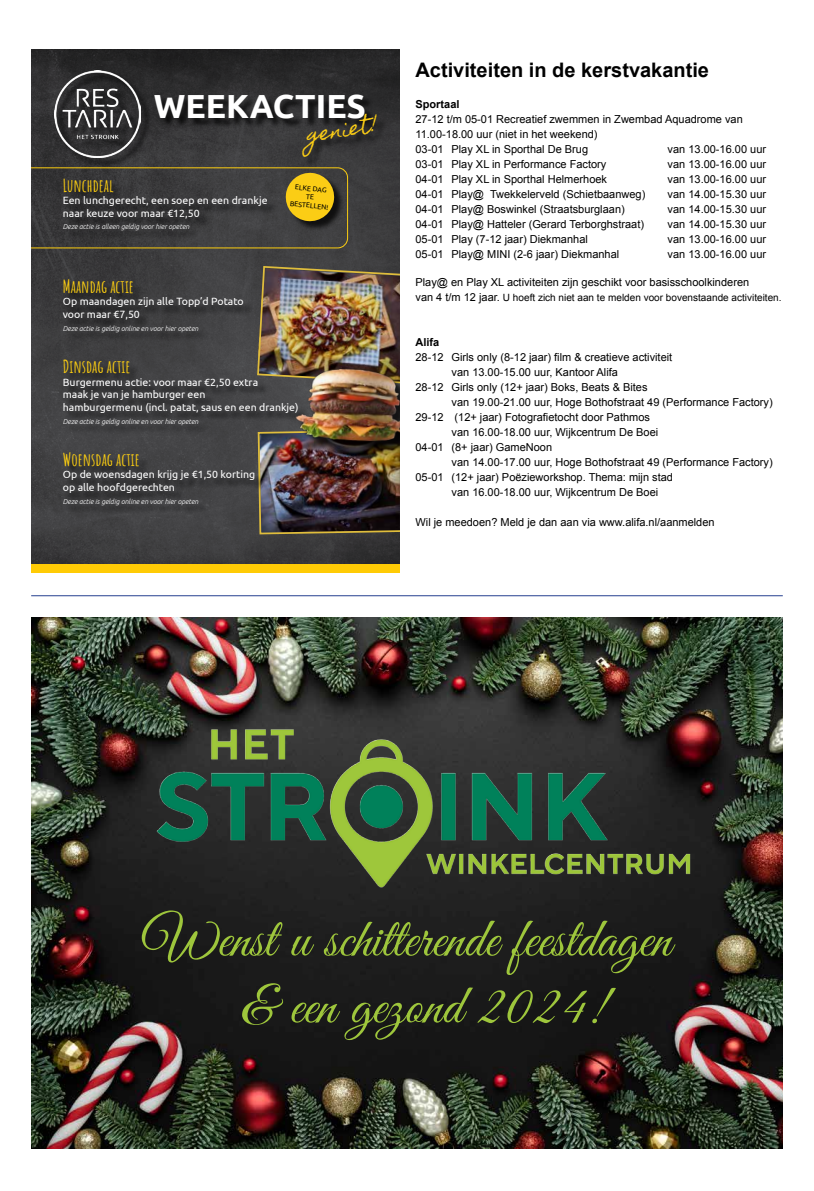
<style>
.page{position:relative;width:814px;height:1191px;background:#fff}
.page>*{position:absolute;margin:0;border:0;box-sizing:border-box;transform-origin:0 0}
.t1{font:55.8px/66.8px "Great Vibes";color:#9ec63c;text-align:center}
.t2{font:700 33.4px "Ubuntu";color:#fff}
.t3{font:700 20px "Arial";color:#000}
.t4{font:19.3px "Homemade Apple Pro";color:#fbcd15}
.t5{font:700 17.6px "Amatic SC";color:#fbcd11}
.t6{font:11px/15px "Arial";color:#000}
.t7{font:700 11px "Arial";color:#000}
.t8{font:10.5px/12.6px "Ubuntu";color:#fff}
.t9{font:10px "Arial";color:#000}
.t10{font:italic 300 7px "Ubuntu";color:#fff}
.t11{font:7px/8.4px "Ubuntu";color:#000;text-align:center}
.s1{font-size:11px}
</style>
<div class="page">
<hr style="left:31px;top:595px;width:751px;height:1px;background:#25408f">
<img style="left:31px;top:50px;width:369px;height:514px">
<div style="left:31px;top:564px;width:369px;height:8px;background:#ffcb05"></div>
<div style="left:156px;top:96px;width:219px;height:34px;background:#000;opacity:.75"></div>
<div style="left:56px;top:72px;width:96px;height:96px;background:#000;opacity:.75"></div>
<img style="left:54px;top:71px;width:87px;height:86px">
<div style="left:304px;top:115px;width:83px;height:52px;background:#000;opacity:.75"></div>
<img style="left:257px;top:452px;width:143px;height:83px">
<div style="left:65px;top:180px;width:243px;height:335px;background:#000;opacity:.75"></div>
<svg style="left:31px;top:167px;width:317px;height:81px;background:#4b4636"></svg>
<img style="left:256px;top:265px;width:144px;height:121px">
<img style="left:283px;top:351px;width:117px;height:101px">
<img style="left:31px;top:617px;width:751px;height:531px">
<img style="left:142px;top:715px;width:563px;height:185px">
<h2 class="t2" style="left:154px;top:86px;width:214px">WEEKACTIES</h2>
<h3 class="t4" style="left:306px;top:123px;width:72px;rotate:-8deg">geniet!</h3>
<h3 class="t5" style="left:63px;top:171px;width:52px">Lunchdeal</h3>
<p class="t8" style="left:63px;top:194px;width:206px">Een lunchgerecht, een soep en een drankje naar keuze voor maar €12,50</p>
<p class="t10" style="left:63px;top:223px;width:128px">Deze actie is alleen geldig voor hier opeten</p>
<p class="t11" style="left:292px;top:182px;width:40px;rotate:6deg">ELKE DAG<br>TE<br>BESTELLEN!</p>
<h3 class="t5" style="left:63px;top:273px;width:73px">Maandag actie</h3>
<p class="t8" style="left:63px;top:295px;width:182px">Op maandagen zijn alle Topp’d Potato voor maar €7,50</p>
<p class="t10" style="left:63px;top:324px;width:137px">Deze actie is geldig online en voor hier opeten</p>
<h3 class="t5" style="left:63px;top:353px;width:69px">Dinsdag actie</h3>
<p class="t8" style="left:63px;top:375px;width:237px">Burgermenu actie: voor maar €2,50 extra<br>maak je van je hamburger een<br>hamburgermenu (incl. patat, saus en een drankje)</p>
<p class="t10" style="left:63px;top:417px;width:137px">Deze actie is geldig online en voor hier opeten</p>
<h3 class="t5" style="left:63px;top:445px;width:78px">Woensdag actie</h3>
<p class="t8" style="left:63px;top:468px;width:194px">Op de woensdagen krijg je €1,50 korting op alle hoofdgerechten</p>
<p class="t10" style="left:63px;top:497px;width:137px">Deze actie is geldig online en voor hier opeten</p>
<h3 class="t3" style="left:415px;top:57px;width:295px">Activiteiten in de kerstvakantie</h3>
<p class="t7" style="left:415px;top:97px;width:46px">Sportaal</p>
<p class="t6" style="left:415px;top:112px;width:329px">27-12 t/m 05-01 Recreatief zwemmen in Zwembad Aquadrome van<br>11.00-18.00 uur (niet in het weekend)<br>03-01 Play XL in Sporthal De Brug</p>
<p class="t6" style="left:667px;top:142px;width:100px">van 13.00-16.00 uur</p>
<p class="t6" style="left:415px;top:157px;width:192px">03-01 Play XL in Performance Factory</p>
<p class="t6" style="left:667px;top:157px;width:100px">van 13.00-16.00 uur</p>
<p class="t6" style="left:415px;top:172px;width:193px">04-01 Play XL in Sporthal Helmerhoek</p>
<p class="t6" style="left:667px;top:172px;width:100px">van 13.00-16.00 uur</p>
<p class="t6" style="left:415px;top:187px;width:231px">04-01 Play@ Twekkelerveld (Schietbaanweg)</p>
<p class="t6" style="left:667px;top:187px;width:100px">van 14.00-15.30 uur</p>
<p class="t6" style="left:415px;top:202px;width:211px">04-01 Play@ Boswinkel (Straatsburglaan)</p>
<p class="t6" style="left:667px;top:202px;width:100px">van 14.00-15.30 uur</p>
<p class="t6" style="left:415px;top:217px;width:230px">04-01 Play@ Hatteler (Gerard Terborghstraat)</p>
<p class="t6" style="left:667px;top:217px;width:100px">van 14.00-15.30 uur</p>
<p class="t6" style="left:415px;top:232px;width:174px">05-01 Play (7-12 jaar) Diekmanhal</p>
<p class="t6" style="left:667px;top:232px;width:100px">van 13.00-16.00 uur</p>
<p class="t6" style="left:415px;top:247px;width:205px">05-01 Play@ MINI (2-6 jaar) Diekmanhal</p>
<p class="t6" style="left:667px;top:247px;width:100px">van 13.00-16.00 uur</p>
<p class="t6" style="left:415px;top:275px;width:335px">Play@ en Play XL activiteiten zijn geschikt voor basisschoolkinderen</p>
<p class="t9" style="left:415px;top:291px;width:367px"><span class="s1">van 4 t/m 12 jaar.</span> U hoeft zich niet aan te melden voor bovenstaande activiteiten.</p>
<p class="t7" style="left:415px;top:335px;width:25px">Alifa</p>
<p class="t6" style="left:415px;top:350px;width:258px">28-12 Girls only (8-12 jaar) film &amp; creatieve activiteit</p>
<p class="t6" style="left:451px;top:365px;width:168px">van 13.00-15.00 uur, Kantoor Alifa</p>
<p class="t6" style="left:415px;top:380px;width:233px">28-12 Girls only (12+ jaar) Boks, Beats &amp; Bites</p>
<p class="t6" style="left:451px;top:395px;width:323px">van 19.00-21.00 uur, Hoge Bothofstraat 49 (Performance Factory)</p>
<p class="t6" style="left:415px;top:410px;width:236px">29-12 (12+ jaar) Fotografietocht door Pathmos</p>
<p class="t6" style="left:451px;top:425px;width:208px">van 16.00-18.00 uur, Wijkcentrum De Boei</p>
<p class="t6" style="left:415px;top:440px;width:138px">04-01 (8+ jaar) GameNoon</p>
<p class="t6" style="left:451px;top:455px;width:323px">van 14.00-17.00 uur, Hoge Bothofstraat 49 (Performance Factory)</p>
<p class="t6" style="left:415px;top:470px;width:259px">05-01 (12+ jaar) Poëzieworkshop. Thema: mijn stad</p>
<p class="t6" style="left:451px;top:485px;width:208px">van 16.00-18.00 uur, Wijkcentrum De Boei</p>
<p class="t6" style="left:415px;top:515px;width:300px">Wil je meedoen? Meld je dan aan via www.alifa.nl/aanmelden</p>
<h1 class="t1" style="left:143px;top:909px;width:530px">Wenst u schitterende feestdagen &amp; een gezond 2024!</h1>
</div>
